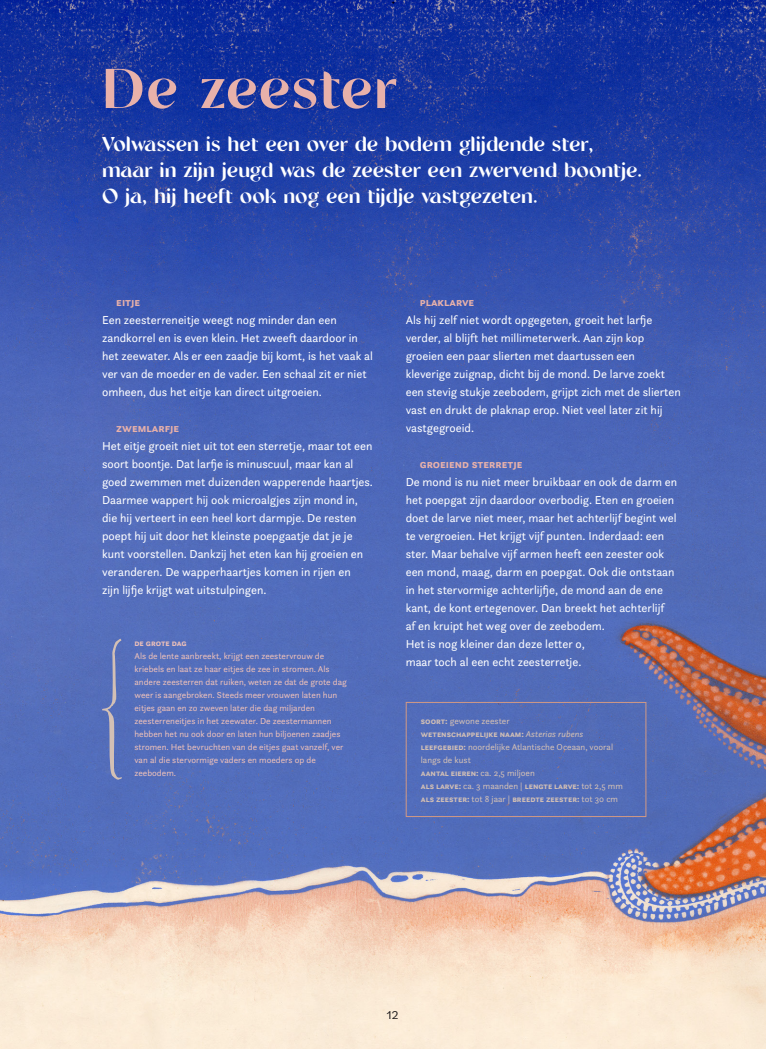
<style>
.page{position:relative;width:766px;height:1049px;background:#fff}
.page>*{position:absolute;margin:0;border:0;box-sizing:border-box;transform-origin:0 0}
.t1{font:56px "Tangerine";letter-spacing:.015em;color:#e8b1aa}
.t2{font:20px/26px "Tangerine";color:#fff}
.t3{font:12px/18px "Questa Sans";color:#fff}
.t4{font:700 12px "Questa Sans";color:#e8b1aa}
.t5{font:12px "Bilo";color:#231f20}
.t6{font:9px/13px "Questa Sans";color:#edc0b9}
.t7{font:9px/13px "Questa Sans";color:#d3c0b5}
.t8{font:700 9px "Questa Sans";color:#edc0b9}
.s1{font-weight:700}
.s2{font-style:italic}
</style>
<div class="page">
<img style="left:0;top:0;width:765px;height:1049px">
<div style="left:405px;top:702px;width:241px;height:115px;border:1px solid #d29984"></div>
<svg style="left:102px;top:639px;width:20px;height:141px;background:#6a7cb9"></svg>
<h1 class="t1" style="left:102px;top:54px;width:296px">De zeester</h1>
<h2 class="t2" style="left:102px;top:133px;width:541px">Volwassen is het een over de bodem glijdende ster, maar in zijn jeugd was de zeester een zwervend boontje.<br>O ja, hij heeft ook nog een tijdje vastgezeten.</h2>
<p class="t4" style="left:116px;top:294px;width:21px">EI TJE</p>
<p class="t3" style="left:102px;top:311px;width:272px">Een zeesterreneitje weegt nog minder dan een zandkorrel en is even klein. Het zweeft daardoor in het zeewater. Als er een zaadje bij komt, is het vaak al ver van de moeder en de vader. Een schaal zit er niet omheen, dus het eitje kan direct uitgroeien.</p>
<p class="t4" style="left:116px;top:420px;width:64px">Zwemlarfje</p>
<p class="t3" style="left:102px;top:437px;width:272px">Het eitje groeit niet uit tot een sterretje, maar tot een soort boontje. Dat larfje is minuscuul, maar kan al goed zwemmen met duizenden wapperende haartjes.<br>Daarmee wappert hij ook microalgjes zijn mond in, die hij verteert in een heel kort darmpje. De resten poept hij uit door het kleinste poepgaatje dat je je kunt voorstellen. Dankzij het eten kan hij groeien en veranderen. De wapperhaartjes komen in rijen en<br>zijn lijfje krijgt wat uitstulpingen.</p>
<p class="t8" style="left:134px;top:637px;width:54px">De grote dag</p>
<p class="t6" style="left:134px;top:649px;width:214px">Als de lente aanbreekt, krijgt een zeestervrouw de kriebels en laat ze haar eitjes de zee in stromen. Als andere zeesterren dat ruiken, weten ze dat de grote dag weer is aangebroken. Steeds meer vrouwen laten hun eitjes gaan en zo zweven later die dag miljarden zeesterreneitjes in het zeewater. De zeestermannen hebben het nu ook door en laten hun biljoenen zaadjes stromen. Het bevruchten van de eitjes gaat vanzelf, ver van al die stervormige vaders en moeders op de zeebodem.</p>
<p class="t4" style="left:420px;top:294px;width:56px">Plaklarve</p>
<p class="t3" style="left:405px;top:311px;width:276px">Als hij zelf niet wordt opgegeten, groeit het larfje verder, al blijft het millimeterwerk. Aan zijn kop groeien een paar slierten met daartussen een kleverige zuignap, dicht bij de mond. De larve zoekt een stevig stukje zeebodem, grijpt zich met de slierten vast en drukt de plaknap erop. Niet veel later zit hij vastgegroeid.</p>
<p class="t4" style="left:420px;top:456px;width:104px">Groeiend sterretje</p>
<p class="t3" style="left:405px;top:473px;width:273px">De mond is nu niet meer bruikbaar en ook de darm en het poepgat zijn daardoor overbodig. Eten en groeien doet de larve niet meer, maar het achterlijf begint wel te vergroeien. Het krijgt vijf punten. Inderdaad: een ster. Maar behalve vijf armen heeft een zeester ook een mond, maag, darm en poepgat. Ook die ontstaan in het stervormige achterlijfje, de mond aan de ene kant, de kont ertegenover. Dan breekt het achterlijf af en kruipt het weg over de zeebodem.<br>Het is nog kleiner dan deze letter o,<br>maar toch al een echt zeesterretje.</p>
<p class="t7" style="left:421px;top:714px;width:203px"><span class="s1">soort:</span> gewone zeester<br><span class="s1">wetenschappelijke naam:</span> <span class="s2">Asterias rubens </span><span class="s1">leefgebied:</span> noordelijke Atlantische Oceaan, vooral langs de kust<br><span class="s1">aantal eieren:</span> ca. 2,5 miljoen<br><span class="s1">als larve:</span> ca. 3 maanden | <span class="s1">lengte larve:</span> tot 2,5 mm <span class="s1">als zeester:</span> tot 8 jaar | <span class="s1">breedte zeester:</span> tot 30 cm</p>
<p class="t5" style="left:386px;top:1007px;width:13px">12</p>
</div>
